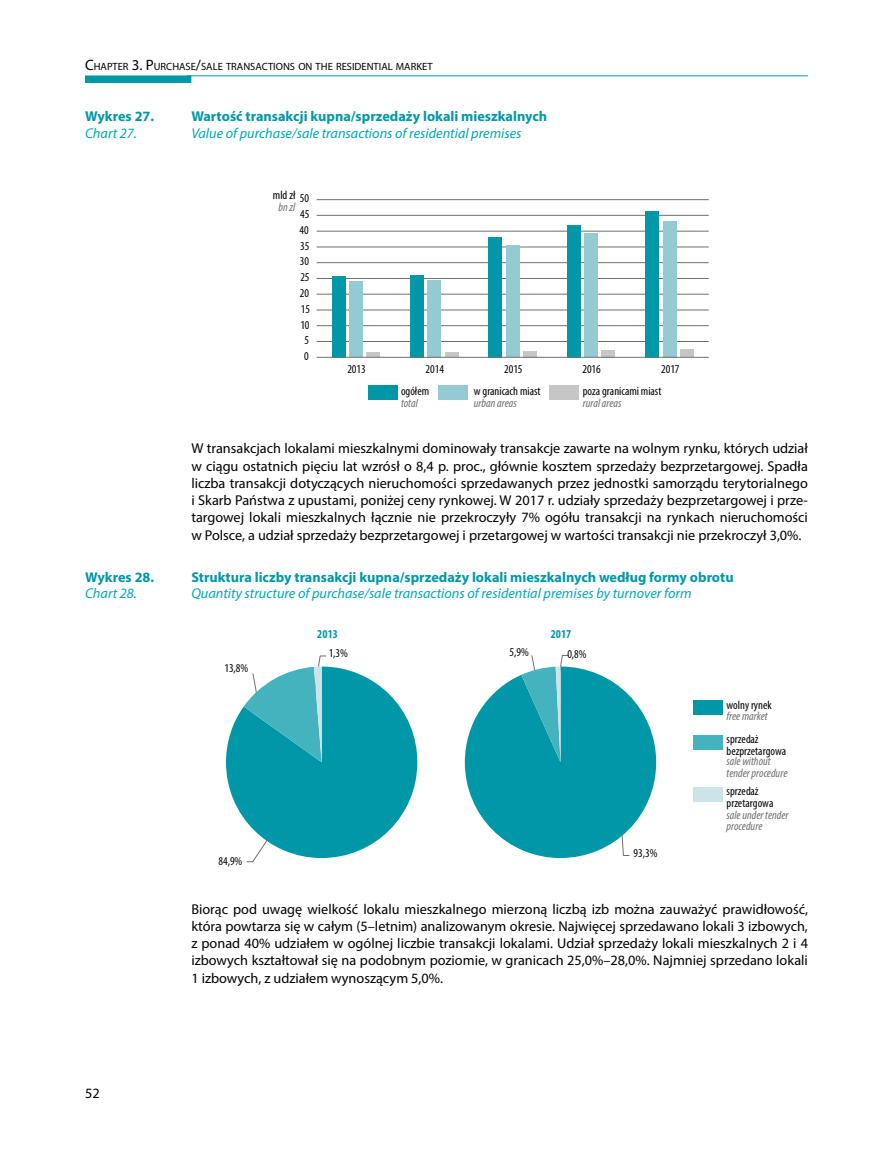
<style>
.page{position:relative;width:893px;height:1149px;background:#fff}
.page>*{position:absolute;margin:0;border:0;box-sizing:border-box;transform-origin:0 0}
.t1{font:14.25px/17.2px "Myriad Pro";color:#000;text-align:justify}
.t2{font:italic 14.25px "Myriad Pro";color:#00a9b6}
.t3{font:700 14.25px "Myriad Pro";color:#0098a9}
.t4{font:condensed 12px/11.7px "Myriad Pro";color:#000}
.t5{font:italic condensed 12px/11.7px "Myriad Pro";color:#706f6f}
.t6{font:700 condensed 12px "Myriad Pro";letter-spacing:.005em;color:#0098a9}
.t7{font:10.5px "Myriad Pro";color:#000}
.s1{font-size:15px}
</style>
<div class="page">
<div style="left:85px;top:75px;width:106px;height:8px;background:#0098a9;border:2px solid #0098a9"></div>
<hr style="left:187px;top:75px;width:621px;height:1px;background:#0098a9">
<hr style="left:317px;top:341px;width:392px;height:1px;background:#706f6f">
<hr style="left:317px;top:325px;width:392px;height:1px;background:#706f6f">
<hr style="left:317px;top:309px;width:392px;height:1px;background:#706f6f">
<hr style="left:317px;top:294px;width:392px;height:1px;background:#706f6f">
<hr style="left:317px;top:278px;width:392px;height:1px;background:#706f6f">
<hr style="left:317px;top:262px;width:392px;height:1px;background:#706f6f">
<hr style="left:317px;top:247px;width:392px;height:1px;background:#706f6f">
<hr style="left:317px;top:231px;width:392px;height:1px;background:#706f6f">
<hr style="left:317px;top:215px;width:392px;height:1px;background:#706f6f">
<hr style="left:317px;top:199px;width:392px;height:1px;background:#706f6f">
<div style="left:332px;top:276px;width:13px;height:81px;background:#0098a9"></div>
<div style="left:410px;top:275px;width:14px;height:82px;background:#0098a9"></div>
<div style="left:488px;top:237px;width:14px;height:120px;background:#0098a9"></div>
<div style="left:567px;top:225px;width:13px;height:132px;background:#0098a9"></div>
<div style="left:645px;top:211px;width:14px;height:146px;background:#0098a9"></div>
<div style="left:349px;top:281px;width:14px;height:76px;background:#94cad2"></div>
<div style="left:427px;top:280px;width:14px;height:77px;background:#94cad2"></div>
<div style="left:506px;top:245px;width:14px;height:112px;background:#94cad2"></div>
<div style="left:584px;top:233px;width:14px;height:124px;background:#94cad2"></div>
<div style="left:663px;top:221px;width:13px;height:136px;background:#94cad2"></div>
<div style="left:366px;top:352px;width:14px;height:5px;background:#c6c6c6"></div>
<div style="left:445px;top:352px;width:13px;height:5px;background:#c6c6c6"></div>
<div style="left:523px;top:351px;width:14px;height:6px;background:#c6c6c6"></div>
<div style="left:602px;top:350px;width:13px;height:7px;background:#c6c6c6"></div>
<div style="left:680px;top:349px;width:14px;height:8px;background:#c6c6c6"></div>
<hr style="left:317px;top:357px;width:392px;height:1px;background:#706f6f">
<div style="left:368px;top:385px;width:30px;height:14px;background:#0098a9"></div>
<div style="left:438px;top:385px;width:30px;height:14px;background:#94cad2"></div>
<div style="left:549px;top:385px;width:29px;height:14px;background:#c6c6c6"></div>
<div style="left:693px;top:700px;width:30px;height:15px;background:#0098a9"></div>
<div style="left:693px;top:734px;width:30px;height:15px;background:#44b3be"></div>
<div style="left:693px;top:786px;width:30px;height:15px;background:#cce4e8"></div>
<svg style="left:226px;top:655px;width:191px;height:206px"></svg>
<svg style="left:465px;top:655px;width:191px;height:202px"></svg>
<p class="t7" style="left:85px;top:60px;width:349px"><span class="s1">C</span>HAPTER <span class="s1">3. P</span> URCHASE<span class="s1">/</span>SALE TRANSACTIONS ON THE RESIDENTIAL MARKET</p>
<p class="t3" style="left:85px;top:107px;width:71px">Wykres 27.</p>
<p class="t3" style="left:191px;top:107px;width:357px">Wartość transakcji kupna/sprzedaży lokali mieszkalnych</p>
<p class="t2" style="left:85px;top:124px;width:53px">Chart 27.</p>
<p class="t2" style="left:191px;top:124px;width:332px">Value of purchase/sale transactions of residential premises</p>
<p class="t4" style="left:273px;top:189px;width:24px">mld zł</p>
<p class="t5" style="left:278px;top:201px;width:18px">bn zl</p>
<p class="t4" style="left:300px;top:192px;width:11px">50</p>
<p class="t4" style="left:300px;top:208px;width:11px">45</p>
<p class="t4" style="left:300px;top:224px;width:11px">40</p>
<p class="t4" style="left:300px;top:240px;width:11px">35</p>
<p class="t4" style="left:300px;top:255px;width:11px">30</p>
<p class="t4" style="left:300px;top:271px;width:11px">25</p>
<p class="t4" style="left:300px;top:287px;width:11px">20</p>
<p class="t4" style="left:301px;top:303px;width:11px">15</p>
<p class="t4" style="left:300px;top:318px;width:11px">10</p>
<p class="t4" style="left:305px;top:334px;width:6px">5</p>
<p class="t4" style="left:304px;top:350px;width:6px">0</p>
<p class="t4" style="left:347px;top:362px;width:20px">2013</p>
<p class="t4" style="left:426px;top:362px;width:20px">2014</p>
<p class="t4" style="left:504px;top:362px;width:20px">2015</p>
<p class="t4" style="left:582px;top:362px;width:20px">2016</p>
<p class="t4" style="left:661px;top:362px;width:20px">2017</p>
<p class="t4" style="left:401px;top:385px;width:30px">ogółem</p>
<p class="t5" style="left:401px;top:397px;width:18px">total</p>
<p class="t4" style="left:474px;top:385px;width:68px">w granicach miast</p>
<p class="t5" style="left:474px;top:397px;width:44px">urban areas</p>
<p class="t4" style="left:583px;top:385px;width:80px">poza granicami miast</p>
<p class="t5" style="left:583px;top:397px;width:40px">rural areas</p>
<p class="t1" style="left:191px;top:439px;width:618px">W transakcjach lokalami mieszkalnymi dominowały transakcje zawarte na wolnym rynku, których udział w ciągu ostatnich pięciu lat wzrósł o 8,4 p. proc., głównie kosztem sprzedaży bezprzetargowej. Spadła liczba transakcji dotyczących nieruchomości sprzedawanych przez jednostki samorządu terytorialnego i Skarb Państwa z upustami, poniżej ceny rynkowej. W 2017 r. udziały sprzedaży bezprzetargowej i prze&shy;targowej lokali mieszkalnych łącznie nie przekroczyły 7% ogółu transakcji na rynkach nieruchomości w Polsce, a udział sprzedaży bezprzetargowej i przetargowej w wartości transakcji nie przekroczył 3,0%.</p>
<p class="t3" style="left:85px;top:567px;width:71px">Wykres 28.</p>
<p class="t3" style="left:191px;top:567px;width:544px">Struktura liczby transakcji kupna/sprzedaży lokali mieszkalnych według formy obrotu</p>
<p class="t2" style="left:85px;top:584px;width:53px">Chart 28.</p>
<p class="t2" style="left:191px;top:584px;width:502px">Quantity structure of purchase/sale transactions of residential premises by turnover form</p>
<p class="t4" style="left:224px;top:662px;width:25px">13,8%</p>
<p class="t6" style="left:317px;top:626px;width:22px">2013</p>
<p class="t4" style="left:329px;top:647px;width:21px">1,3%</p>
<p class="t4" style="left:218px;top:854px;width:25px">84,9%</p>
<p class="t4" style="left:509px;top:645px;width:21px">5,9%</p>
<p class="t6" style="left:551px;top:626px;width:22px">2017</p>
<p class="t4" style="left:567px;top:648px;width:21px">0,8%</p>
<p class="t4" style="left:634px;top:846px;width:25px">93,3%</p>
<p class="t4" style="left:726px;top:698px;width:47px">wolny rynek</p>
<p class="t5" style="left:726px;top:710px;width:43px">freemarket</p>
<p class="t4" style="left:726px;top:732px;width:61px">sprzedaż bezprzetargowa</p>
<p class="t5" style="left:726px;top:754px;width:62px">sale without tender procedure</p>
<p class="t4" style="left:726px;top:785px;width:48px">sprzedaż przetargowa</p>
<p class="t5" style="left:726px;top:808px;width:63px">sale under tender procedure</p>
<p class="t1" style="left:85px;top:1083px;width:16px">52</p>
<p class="t1" style="left:191px;top:899px;width:618px">Biorąc pod uwagę wielkość lokalu mieszkalnego mierzoną liczbą izb można zauważyć prawidłowość, która powtarza się w całym (5–letnim) analizowanym okresie. Najwięcej sprzedawano lokali 3 izbowych, z ponad 40% udziałem w ogólnej liczbie transakcji lokalami. Udział sprzedaży lokali mieszkalnych 2 i 4 izbowych kształtował się na podobnym poziomie, w granicach 25,0%–28,0%. Najmniej sprzedano lokali 1 izbowych, z udziałem wynoszącym 5,0%.</p>
</div>
